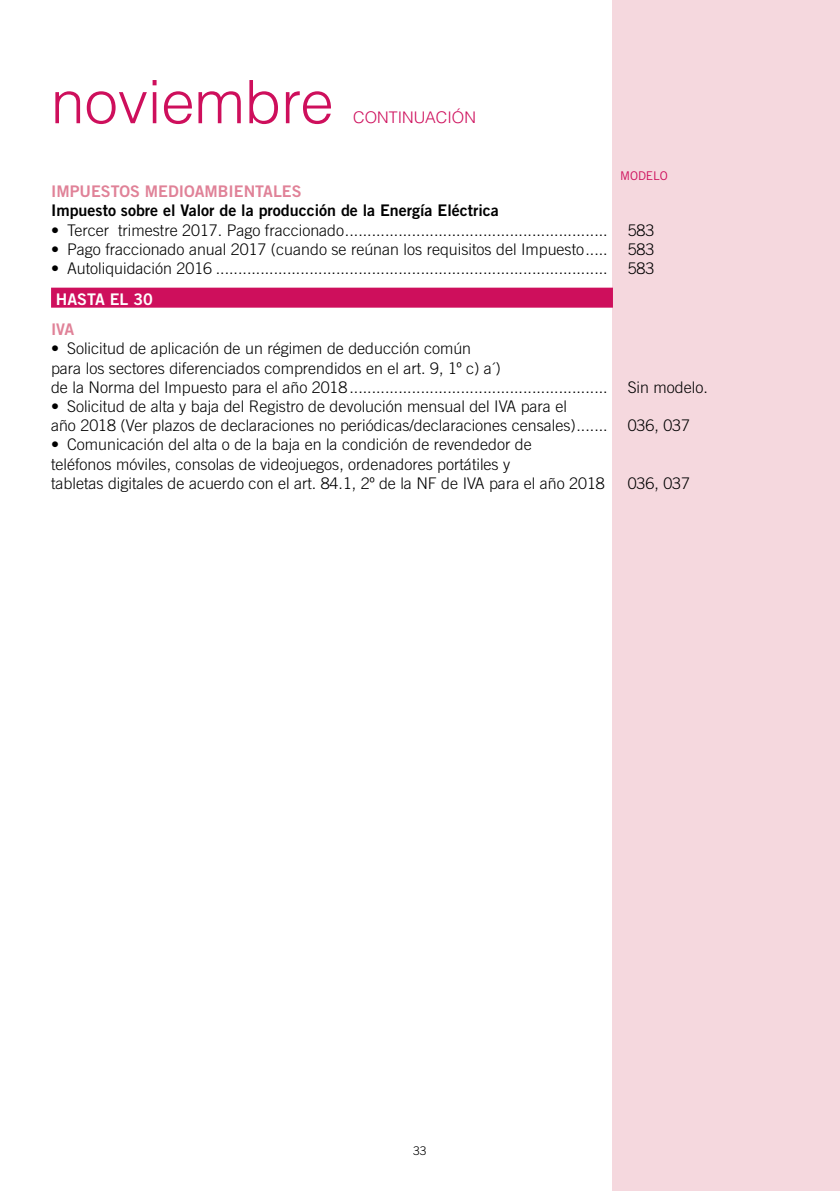
<style>
.page{position:relative;width:840px;height:1191px;background:#fff}
.page>*{position:absolute;margin:0;border:0;box-sizing:border-box;transform-origin:0 0}
.t1{font:300 60px "Helvetica";color:#ce0f5c}
.t2{font:300 16px/19.2px "Trade Gothic";color:#000}
.t3{font:16px "Trade Gothic Bold Two";color:#000}
.t4{font:16px "Trade Gothic Bold Two";color:#e08298}
.t5{font:300 16px "Helvetica";color:#ce0f5c}
.t6{font:16px "Trade Gothic Bold Two";color:#fff}
.t7{font:12px "Trade Gothic";letter-spacing:-.01em;color:#ce0f5c}
.t8{font:300 12px "Trade Gothic";color:#000}
</style>
<div class="page">
<div style="left:612px;top:0;width:227px;height:1191px;background:#f5d8de"></div>
<div style="left:51px;top:288px;width:561px;height:20px;background:#ce0f5c"></div>
<h1 class="t1" style="left:51px;top:64px;width:284px">noviembre</h1>
<p class="t5" style="left:353px;top:108px;width:124px">CONTINUACIÓN</p>
<p class="t7" style="left:620px;top:168px;width:49px">MODELO</p>
<p class="t4" style="left:51px;top:182px;width:252px">IMPUESTOS MEDIOAMBIENTALES</p>
<p class="t3" style="left:51px;top:201px;width:449px">Impuesto sobre el Valor de la producción de la Energía Eléctrica</p>
<p class="t2" style="left:51px;top:220px;width:558px">• Tercer trimestre 2017. Pago fraccionado ...........................................................</p>
<p class="t2" style="left:627px;top:220px;width:28px">583</p>
<p class="t2" style="left:51px;top:239px;width:557px">• Pago fraccionado anual 2017 (cuando se reúnan los requisitos del Impuesto .....</p>
<p class="t2" style="left:627px;top:239px;width:28px">583</p>
<p class="t2" style="left:51px;top:259px;width:557px">• Autoliquidación 2016 ........................................................................................</p>
<p class="t2" style="left:627px;top:259px;width:28px">583</p>
<p class="t6" style="left:56px;top:289px;width:98px">HASTA EL 30</p>
<p class="t4" style="left:51px;top:319px;width:25px">IVA</p>
<p class="t2" style="left:51px;top:339px;width:557px">• Solicitud de aplicación de un régimen de deducción común<br>para los sectores diferenciados comprendidos en el art. 9, 1º c) a´)<br>de la Norma del Impuesto para el año 2018 ..........................................................</p>
<p class="t2" style="left:627px;top:377px;width:82px">Sin modelo.</p>
<p class="t2" style="left:51px;top:396px;width:558px">• Solicitud de alta y baja del Registro de devolución mensual del IVA para el<br>año 2018 (Ver plazos de declaraciones no periódicas/declaraciones censales) .......</p>
<p class="t2" style="left:51px;top:435px;width:555px">• Comunicación del alta o de la baja en la condición de revendedor de<br>teléfonos móviles, consolas de videojuegos, ordenadores portátiles y<br>tabletas digitales de acuerdo con el art. 84.1, 2º de la NF de IVA para el año 2018</p>
<p class="t2" style="left:627px;top:416px;width:64px">036, 037</p>
<p class="t2" style="left:627px;top:473px;width:64px">036, 037</p>
<p class="t8" style="left:413px;top:1143px;width:15px">33</p>
</div>
